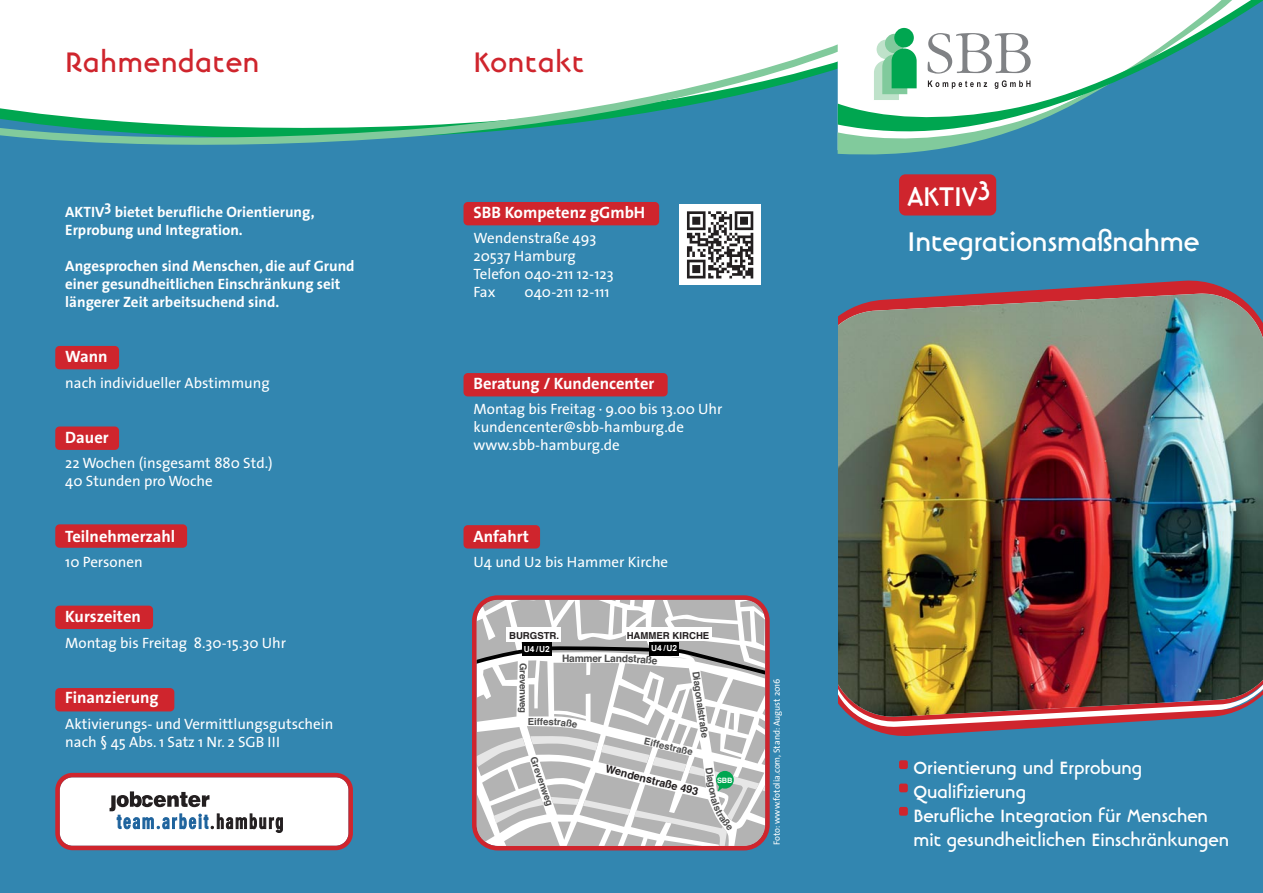
<style>
.page{position:relative;width:1263px;height:893px;background:#fff}
.page>*{position:absolute;margin:0;border:0;box-sizing:border-box;transform-origin:0 0}
.t1{font:700 34.5px "Linotype Banjoman Text";letter-spacing:.025em;color:#cf252d}
.t2{font:700 33px/45px "Linotype Banjoman Text";color:#fff}
.t3{font:700 21.75px/24px "Linotype Banjoman Text";color:#fff}
.t4{font:700 16.5px "The Sans";color:#fff}
.t5{font:15px/18px "The Sans";color:#fff}
.t6{font:700 15px/18px "The Sans";color:#fff}
.t7{font:700 10.8px "Helvetica";color:#231f20}
.t8{font:700 10.2px "Helvetica";letter-spacing:-.025em;color:#4d4d4d}
.t9{font:700 9.6px "Helvetica";letter-spacing:-.02em;color:#4d4d4d}
.t10{font:700 9.6px "Helvetica";color:#231f20}
.t11{font:9px "The Sans";color:#fff}
.t12{font:700 8.4px "Arial";color:#fff}
.t13{font:700 7.35px "Helvetica";color:#fff}
</style>
<div class="page">
<div style="left:826px;top:0;width:437px;height:893px;background:#3286b0"></div>
<svg style="left:1007px;top:280px;width:225px;height:12px"></svg>
<img style="left:838px;top:292px;width:425px;height:44px">
<img style="left:838px;top:336px;width:425px;height:400px">
<div style="left:0;top:0;width:838px;height:893px;background:#3286b0"></div>
<div style="left:0;top:0;width:838px;height:44px;background:#fff"></div>
<svg style="left:838px;top:138px;width:151px;height:17px;fill:#81ca9c"></svg>
<svg style="left:838px;top:0;width:425px;height:138px;fill:#fff"></svg>
<svg style="left:0;top:44px;width:838px;height:110px;fill:#fff"></svg>
<div style="left:463px;top:202px;width:196px;height:23px;background:#cf252d;border-radius:4px"></div>
<div style="left:55px;top:346px;width:64px;height:23px;background:#cf252d;border-radius:4px"></div>
<div style="left:55px;top:426px;width:64px;height:24px;background:#cf252d;border-radius:4px"></div>
<div style="left:55px;top:524px;width:132px;height:24px;background:#cf252d;border-radius:4px"></div>
<div style="left:55px;top:606px;width:98px;height:23px;background:#cf252d;border-radius:4px"></div>
<div style="left:55px;top:688px;width:119px;height:23px;background:#cf252d;border-radius:4px"></div>
<div style="left:463px;top:373px;width:205px;height:23px;background:#cf252d;border-radius:4px"></div>
<div style="left:463px;top:525px;width:77px;height:24px;background:#cf252d;border-radius:4px"></div>
<img style="left:680px;top:204px;width:80px;height:81px">
<svg style="left:472px;top:595px;width:298px;height:255px"></svg>
<div style="left:899px;top:174px;width:97px;height:42px;background:#cf252d;border-radius:6px"></div>
<div style="left:899px;top:760px;width:9px;height:9px;background:#cf252d;border-radius:2px"></div>
<div style="left:899px;top:784px;width:9px;height:8px;background:#cf252d;border-radius:2px"></div>
<div style="left:899px;top:807px;width:9px;height:9px;background:#cf252d;border-radius:2px"></div>
<svg style="left:55px;top:773px;width:298px;height:77px"></svg>
<svg style="left:476px;top:600px;width:289px;height:246px"></svg>
<h1 class="t1" style="left:65px;top:48px;width:195px">Rahmendaten</h1>
<h1 class="t1" style="left:473px;top:48px;width:112px">Kontakt</h1>
<p class="t6" style="left:65px;top:204px;width:251px">AKTIV3 bietet berufliche Orientierung,<br>Erprobung und Integration.</p>
<p class="t6" style="left:65px;top:258px;width:291px">Angesprochen sind Menschen, die auf Grund einer gesundheitlichen Einschränkung seit längerer Zeit arbeitsuchend sind.</p>
<p class="t4" style="left:65px;top:350px;width:44px">Wann</p>
<p class="t5" style="left:65px;top:375px;width:206px">nach individueller Abstimmung</p>
<p class="t4" style="left:65px;top:431px;width:45px">Dauer</p>
<p class="t5" style="left:65px;top:456px;width:209px">22 Wochen (insgesamt 880 Std.)<br>40 Stunden pro Woche</p>
<p class="t4" style="left:65px;top:529px;width:111px">Teilnehmerzahl</p>
<p class="t5" style="left:65px;top:554px;width:79px">10 Personen</p>
<p class="t4" style="left:65px;top:610px;width:77px">Kurszeiten</p>
<p class="t5" style="left:65px;top:635px;width:222px">Montag bis Freitag 8.30-15.30 Uhr</p>
<p class="t4" style="left:65px;top:691px;width:95px">Finanzierung</p>
<p class="t5" style="left:65px;top:716px;width:270px">Aktivierungs- und Vermittlungsgutschein nach § 45 Abs. 1 Satz 1 Nr. 2 SGB III</p>
<p class="t4" style="left:473px;top:206px;width:173px">SBB Kompetenz gGmbH</p>
<p class="t5" style="left:473px;top:231px;width:142px">Wendenstraße 493<br>20537 Hamburg<br>Telefon 040-211 12-123<br>Fax</p>
<p class="t5" style="left:524px;top:285px;width:87px">040-211 12-111</p>
<p class="t4" style="left:473px;top:377px;width:182px">Beratung / Kundencenter</p>
<p class="t5" style="left:473px;top:402px;width:251px">Montag bis Freitag · 9.00 bis 13.00 Uhr kundencenter@sbb-hamburg.de www.sbb-hamburg.de</p>
<p class="t4" style="left:473px;top:529px;width:57px">Anfahrt</p>
<p class="t5" style="left:473px;top:554px;width:196px">U4 und U2 bis Hammer Kirche</p>
<p class="t10" style="left:509px;top:631px;width:52px">BURGSTR.</p>
<p class="t10" style="left:627px;top:631px;width:84px">HAMMER KIRCHE</p>
<p class="t12" style="left:651px;top:644px;width:27px">U4 / U2</p>
<p class="t12" style="left:524px;top:644px;width:27px">U4 / U2</p>
<p class="t9" style="left:527px;top:663px;width:52px;rotate:90deg">Grevenweg</p>
<p class="t9" style="left:528px;top:717px;width:14px">Eif</p>
<p class="t9" style="left:537px;top:756px;width:53px;rotate:71deg">Grevenweg</p>
<p class="t8" style="left:562px;top:654px;width:41px">Hammer</p>
<p class="t9" style="left:700px;top:671px;width:68px;rotate:82deg">Diagonalstraße</p>
<p class="t9" style="left:645px;top:737px;width:51px;rotate:13deg">Eiffestraße</p>
<p class="t7" style="left:607px;top:764px;width:97px;rotate:14deg">Wendenstraße 493</p>
<p class="t13" style="left:717px;top:777px;width:17px">SBB</p>
<p class="t11" style="left:773px;top:845px;width:168px;rotate:-90deg">Foto: www.fotolia.com, Stand: August 2016</p>
<h2 class="t2" style="left:907px;top:176px;width:293px">AKTIV3<br>Integrationsmaßnahme</h2>
<h3 class="t3" style="left:913px;top:757px;width:317px">Orientierung und Erprobung<br>Qualifizierung<br>Berufliche Integration für Menschen mit gesundheitlichen Einschränkungen</h3>
</div>
